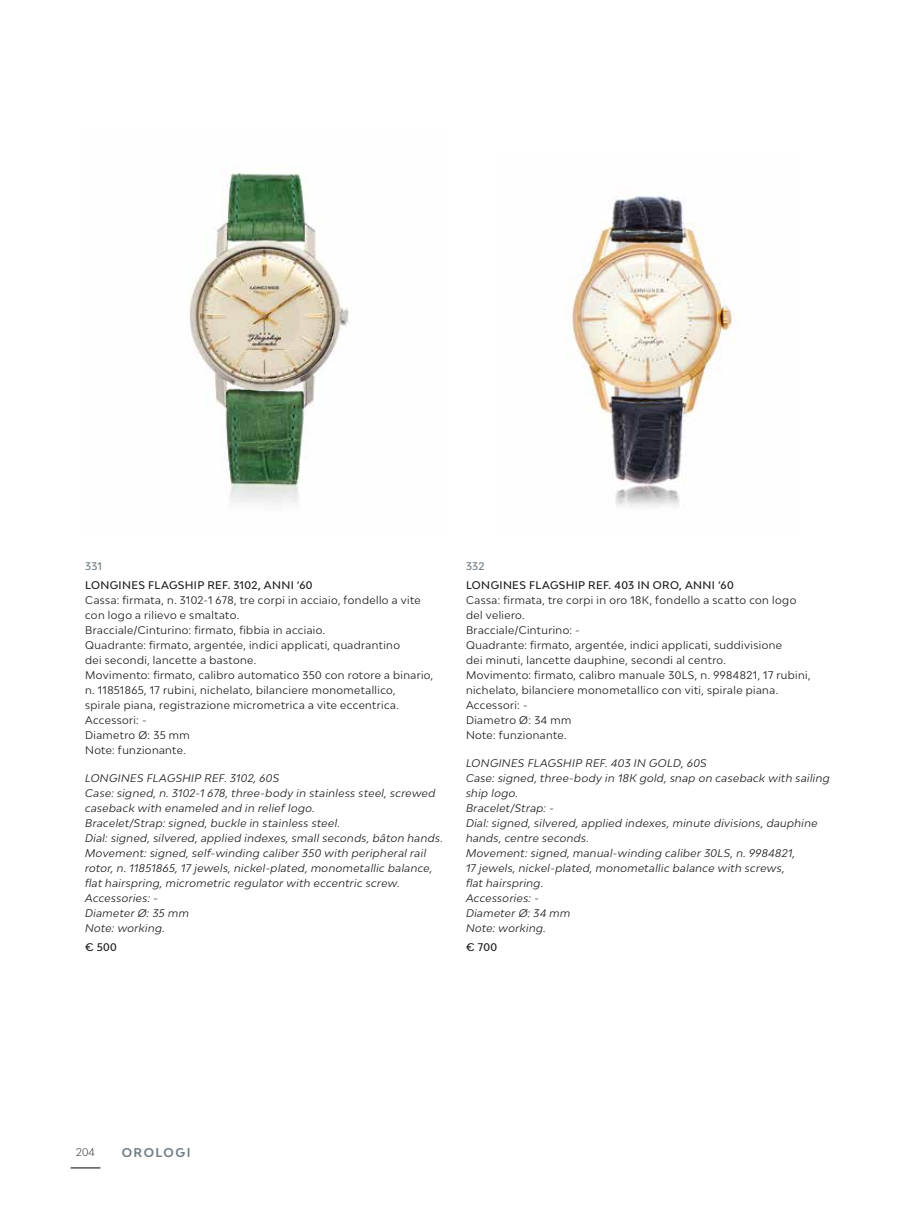
<style>
.page{position:relative;width:915px;height:1212px;background:#fff}
.page>*{position:absolute;margin:0;border:0;box-sizing:border-box;transform-origin:0 0}
.t1{font:700 12px "Bw Modelica";letter-spacing:.125em;color:#717e86}
.t2{font:italic 10.5px/15px "Bw Modelica";letter-spacing:.035em;color:#1d1d1b}
.t3{font:10.5px/15px "Bw Modelica";letter-spacing:.04em;color:#1d1d1b}
.t4{font:500 10.5px "Bw Modelica";letter-spacing:.035em;color:#1d1d1b}
.t5{font:500 10.5px "Bw Modelica";letter-spacing:.02em;color:#717e86}
.t6{font:300 10.5px "Bw Modelica";color:#1d1d1b}
.s1{font-family:"Bw Modelica SS01"}
</style>
<div class="page">
<svg style="left:71px;top:1167px;width:29px;height:1px"></svg>
<img style="left:571px;top:196px;width:164px;height:312px">
<img style="left:189px;top:173px;width:160px;height:330px">
<p class="t5" style="left:85px;top:559px;width:18px">331</p>
<p class="t4" style="left:85px;top:578px;width:229px">LONGINES FLAGSHIP REF. 3102, ANNI ‘60</p>
<p class="t3" style="left:85px;top:592px;width:349px">Cassa: firmata, n. 3102-1 678, tre corpi in acciaio, fondello a vite con logo a rilievo e smaltato.<br>Bracciale/Cinturino: firmato, fibbia in acciaio.<br>Quadrante: firmato, argentée, indici applicati, quadrantino<br>dei secondi, lancette a bastone.<br>Movimento: firmato, calibro automatico 350 con rotore a binario, n. 11851865, 17 rubini, nichelato, bilanciere monometallico, spirale piana, registrazione micrometrica a vite eccentrica.<br>Accessori: -<br>Diametro Ø: 35 mm<br>Note: funzionante.</p>
<p class="t2" style="left:85px;top:770px;width:359px"><span class="s1">LONGINES</span> FLAGSHIP REF. 3102, 60S<br>Case: signed, n. 3102-1 678, three-body in stainless steel, screwed caseback with enameled and in relief logo.<br>Bracelet/Strap: signed, buckle in stainless steel.<br>Dial: signed, silvered, applied indexes, small seconds, bâton hands.<br>Movement: signed, self-winding caliber 350 with peripheral rail rotor, n. 11851865, 17 jewels, nickel-plated, monometallic balance, flat hairspring, micrometric regulator with eccentric screw.<br>Accessories: -<br>Diameter Ø: 35 mm<br>Note: working.</p>
<p class="t4" style="left:85px;top:940px;width:33px">€ 500</p>
<p class="t5" style="left:466px;top:559px;width:20px">332</p>
<p class="t4" style="left:466px;top:578px;width:269px">LONGINES FLAGSHIP REF. 403 IN ORO, ANNI ‘60</p>
<p class="t3" style="left:466px;top:592px;width:346px">Cassa: firmata, tre corpi in oro 18K, fondello a scatto con logo del veliero.<br>Bracciale/Cinturino: -<br>Quadrante: firmato, argentée, indici applicati, suddivisione<br>dei minuti, lancette dauphine, secondi al centro.<br>Movimento: firmato, calibro manuale 30LS, n. 9984821, 17 rubini, nichelato, bilanciere monometallico con viti, spirale piana.<br>Accessori: -<br>Diametro Ø: 34 mm<br>Note: funzionante.</p>
<p class="t2" style="left:466px;top:755px;width:365px"><span class="s1">LONGINES</span> FLAGSHIP REF. 403 IN GOLD, 60S<br>Case: signed, three-body in 18K gold, snap on caseback with sailing ship logo.<br>Bracelet/Strap: -<br>Dial: signed, silvered, applied indexes, minute divisions, dauphine hands, centre seconds.<br>Movement: signed, manual-winding caliber 30LS, n. 9984821,<br>17 jewels, nickel-plated, monometallic balance with screws,<br>flat hairspring.<br>Accessories: -<br>Diameter Ø: 34 mm<br>Note: working.</p>
<p class="t4" style="left:466px;top:940px;width:33px">€ 700</p>
<p class="t6" style="left:76px;top:1146px;width:20px">204</p>
<p class="t1" style="left:122px;top:1144px;width:70px">OROLOGI</p>
</div>
